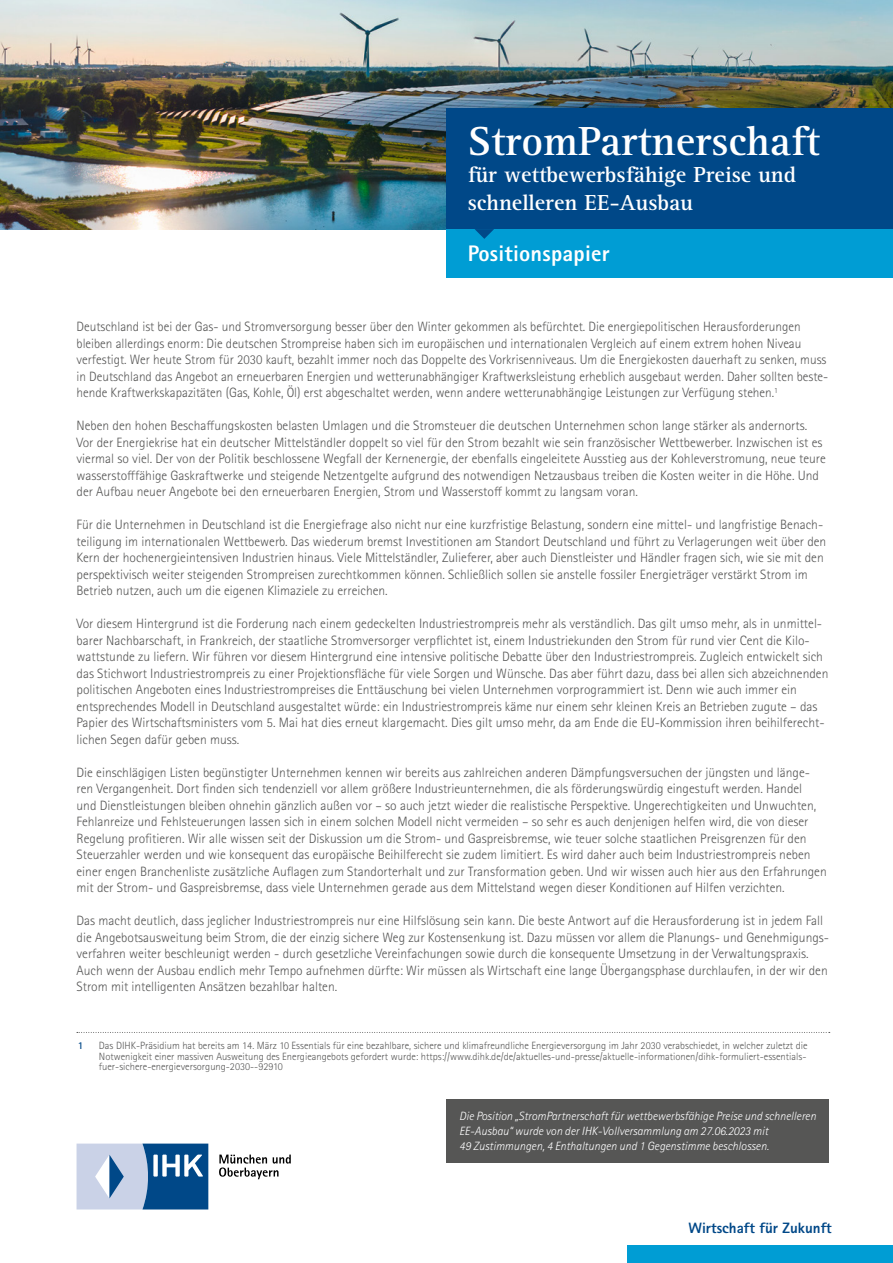
<style>
.page{position:relative;width:893px;height:1263px;background:#fff}
.page>*{position:absolute;margin:0;border:0;box-sizing:border-box;transform-origin:0 0}
.Titel_Bühne_groß{font:700 42px "Rotis Serif Std";color:#fff}
.Titel_Bühne_klein{font:700 22.5px "Rotis Serif Std";color:#fff}
.t1{font:800 22.5px "Rotis Sans Serif Std";letter-spacing:.01em;color:#fff}
.IHK_München_Claim{font:800 15px "Rotis Sans Serif Std";color:#004888}
.Fließtext{font:300 13.5px/16.5px "Rotis Sans Serif Std";color:#565655}
.Ansprechpartner{font:italic 300 12px/15px "Rotis Sans Serif Std";color:#fff}
.Fußnoten{font:300 10.5px/10.5px "Rotis Sans Serif Std";color:#565655;text-align:justify}
.Fußnoten-2{font:700 10.5px "Rotis Sans Serif Std";color:#004888}
</style>
<div class="page">
<svg style="left:77px;top:1143px;width:131px;height:66px"></svg>
<svg style="left:219px;top:1154px;width:72px;height:25px"></svg>
<div style="left:627px;top:1246px;width:266px;height:17px;background:#009dd4"></div>
<div style="left:446px;top:1099px;width:383px;height:64px;background:#565655"></div>
<img style="left:0;top:0;width:893px;height:229px">
<div style="left:446px;top:108px;width:447px;height:121px;background:#004888"></div>
<div style="left:446px;top:229px;width:447px;height:49px;background:#009dd4"></div>
<svg style="left:475px;top:229px;width:19px;height:10px"></svg>
<svg style="left:77px;top:1032px;width:753px;height:1px"></svg>
<p class="Titel_Bühne_groß" style="left:468px;top:117px;width:353px">StromPartnerschaft</p>
<p class="Titel_Bühne_klein" style="left:468px;top:162px;width:330px">für wettbewerbsfähige Preise und</p>
<p class="Titel_Bühne_klein" style="left:468px;top:189px;width:227px">schnelleren EE-Ausbau</p>
<p class="t1" style="left:468px;top:239px;width:143px">Positionspapier</p>
<p class="Fließtext" style="left:77px;top:319px;width:753px">Deutschland ist bei der Gas- und Stromversorgung besser über den Winter gekommen als befürchtet. Die energiepolitischen Herausforderungen bleiben allerdings enorm: Die deutschen Strompreise haben sich im europäischen und internationalen Vergleich auf einem extrem hohen Niveau verfestigt. Wer heute Strom für 2030 kauft, bezahlt immer noch das Doppelte des Vorkrisenniveaus. Um die Energiekosten dauerhaft zu senken, muss in Deutschland das Angebot an erneuerbaren Energien und wetterunabhängiger Kraftwerksleistung erheblich ausgebaut werden. Daher sollten beste&shy;hende Kraftwerkskapazitäten (Gas, Kohle, Öl) erst abgeschaltet werden, wenn andere wetterunabhängige Leistungen zur Verfügung stehen.<sup>1</sup></p>
<p class="Fließtext" style="left:77px;top:418px;width:751px">Neben den hohen Beschaffungskosten belasten Umlagen und die Stromsteuer die deutschen Unternehmen schon lange stärker als andernorts.<br>Vor der Energiekrise hat ein deutscher Mittelständler doppelt so viel für den Strom bezahlt wie sein französischer Wettbewerber. Inzwischen ist es viermal so viel. Der von der Politik beschlossene Wegfall der Kernenergie, der ebenfalls eingeleitete Ausstieg aus der Kohleverstromung, neue teure wasserstofffähige Gaskraftwerke und steigende Netzentgelte aufgrund des notwendigen Netzausbaus treiben die Kosten weiter in die Höhe. Und der Aufbau neuer Angebote bei den erneuerbaren Energien, Strom und Wasserstoff kommt zu langsam voran.</p>
<p class="Fließtext" style="left:77px;top:517px;width:751px">Für die Unternehmen in Deutschland ist die Energiefrage also nicht nur eine kurzfristige Belastung, sondern eine mittel- und langfristige Benach&shy;teiligung im internationalen Wettbewerb. Das wiederum bremst Investitionen am Standort Deutschland und führt zu Verlagerungen weit über den Kern der hochenergieintensiven Industrien hinaus. Viele Mittelständler, Zulieferer, aber auch Dienstleister und Händler fragen sich, wie sie mit den perspektivisch weiter steigenden Strompreisen zurechtkommen können. Schließlich sollen sie anstelle fossiler Energieträger verstärkt Strom im Betrieb nutzen, auch um die eigenen Klimaziele zu erreichen.</p>
<p class="Fließtext" style="left:77px;top:616px;width:753px">Vor diesem Hintergrund ist die Forderung nach einem gedeckelten Industriestrompreis mehr als verständlich. Das gilt umso mehr, als in unmittel&shy;barer Nachbarschaft, in Frankreich, der staatliche Stromversorger verpflichtet ist, einem Industriekunden den Strom für rund vier Cent die Kilo&shy;wattstunde zu liefern. Wir führen vor diesem Hintergrund eine intensive politische Debatte über den Industriestrompreis. Zugleich entwickelt sich das Stichwort Industriestrompreis zu einer Projektionsfläche für viele Sorgen und Wünsche. Das aber führt dazu, dass bei allen sich abzeichnenden politischen Angeboten eines Industriestrompreises die Enttäuschung bei vielen Unternehmen vorprogrammiert ist. Denn wie auch immer ein entsprechendes Modell in Deutschland ausgestaltet würde: ein Industriestrompreis käme nur einem sehr kleinen Kreis an Betrieben zugute – das Papier des Wirtschaftsministers vom 5. Mai hat dies erneut klargemacht. Dies gilt umso mehr, da am Ende die EU-Kommission ihren beihilferecht&shy;lichen Segen dafür geben muss.</p>
<p class="Fließtext" style="left:77px;top:764px;width:752px">Die einschlägigen Listen begünstigter Unternehmen kennen wir bereits aus zahlreichen anderen Dämpfungsversuchen der jüngsten und länge&shy;ren Vergangenheit. Dort finden sich tendenziell vor allem größere Industrieunternehmen, die als förderungswürdig eingestuft werden. Handel<br>und Dienstleistungen bleiben ohnehin gänzlich außen vor – so auch jetzt wieder die realistische Perspektive. Ungerechtigkeiten und Unwuchten, Fehlanreize und Fehlsteuerungen lassen sich in einem solchen Modell nicht vermeiden – so sehr es auch denjenigen helfen wird, die von dieser Regelung profitieren. Wir alle wissen seit der Diskussion um die Strom- und Gaspreisbremse, wie teuer solche staatlichen Preisgrenzen für den Steuerzahler werden und wie konsequent das europäische Beihilferecht sie zudem limitiert. Es wird daher auch beim Industriestrompreis neben einer engen Branchenliste zusätzliche Auflagen zum Standorterhalt und zur Transformation geben. Und wir wissen auch hier aus den Erfahrungen mit der Strom- und Gaspreisbremse, dass viele Unternehmen gerade aus dem Mittelstand wegen dieser Konditionen auf Hilfen verzichten.</p>
<p class="Fließtext" style="left:77px;top:913px;width:754px">Das macht deutlich, dass jeglicher Industriestrompreis nur eine Hilfslösung sein kann. Die beste Antwort auf die Herausforderung ist in jedem Fall die Angebotsausweitung beim Strom, die der einzig sichere Weg zur Kostensenkung ist. Dazu müssen vor allem die Planungs- und Genehmigungs&shy;verfahren weiter beschleunigt werden - durch gesetzliche Vereinfachungen sowie durch die konsequente Umsetzung in der Verwaltungspraxis.<br>Auch wenn der Ausbau endlich mehr Tempo aufnehmen dürfte: Wir müssen als Wirtschaft eine lange Übergangsphase durchlaufen, in der wir den Strom mit intelligenten Ansätzen bezahlbar halten.</p>
<p class="Fußnoten-2" style="left:78px;top:1039px;width:7px">1</p>
<p class="Fußnoten" style="left:99px;top:1041px;width:710px">Das DIHK-Präsidium hat bereits am 14. März 10 Essentials für eine bezahlbare, sichere und klimafreundliche Energieversorgung im Jahr 2030 verabschiedet, in welcher zuletzt die Notwenigkeit einer massiven Ausweitung des Energieangebots gefordert wurde: https://www.dihk.de/de/aktuelles-und-presse/aktuelle-informationen/dihk-formuliert-essentials&shy;fuer-sichere-energieversorgung-2030--92910</p>
<p class="Ansprechpartner" style="left:459px;top:1108px;width:358px">Die Position „StromPartnerschaft für wettbewerbsfähige Preise und schnelleren<br>EE-Ausbau“ wurde von der IHK-Vollversammlung am 27.06.2023 mit<br>49 Zustimmungen, 4 Enthaltungen und 1 Gegenstimme beschlossen.</p>
<p class="IHK_München_Claim" style="left:688px;top:1218px;width:145px">Wirtschaft für Zukunft</p>
</div>
